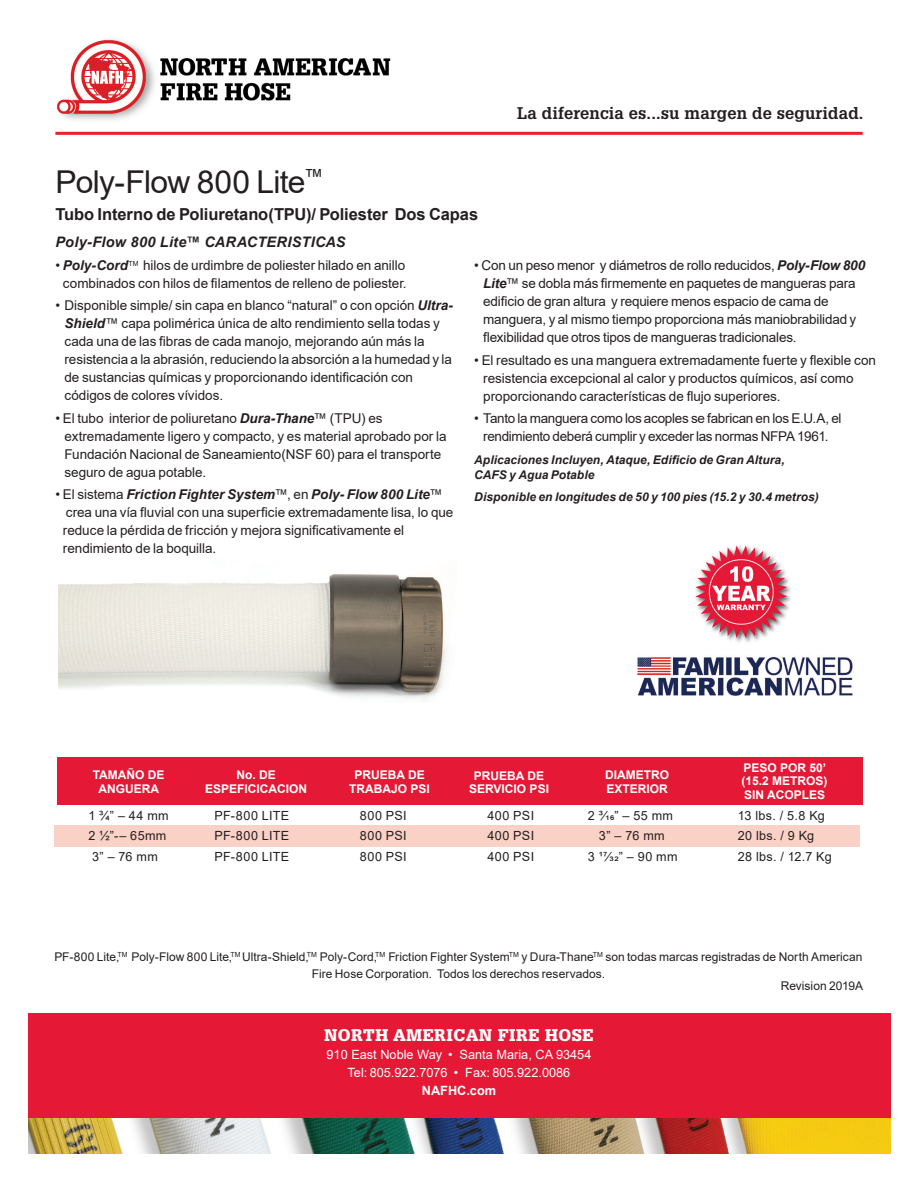
<style>
.page{position:relative;width:918px;height:1188px;background:#fff}
.page>*{position:absolute;margin:0;border:0;box-sizing:border-box;transform-origin:0 0}
.t1{font:31.5px "Arial";letter-spacing:-.02em;color:#231f20}
.t2{font:700 16.5px "Arial";letter-spacing:-.005em;color:#231f20}
.t3{font:700 16.5px "Glypha LT Std";letter-spacing:.01em;color:#231f20}
.t4{font:900 16.5px "Glypha LT Std";letter-spacing:.03em;color:#fff}
.t5{font:italic 700 14.4px "Arial";letter-spacing:.015em;color:#231f20}
.t6{font:13.5px/18px "Arial";letter-spacing:-.005em;color:#231f20}
.t7{font:13.5px/18px "Arial";letter-spacing:-.025em;color:#231f20;text-align:center}
.t8{font:12.75px/18px "Arial";color:#fff;text-align:center}
.t9{font:700 12.75px "Arial";color:#fff}
.t10{font:12.6px "Arial";letter-spacing:.025em;color:#231f20}
.t11{font:12px/16.5px "Arial";color:#231f20;text-align:center}
.t12{font:700 12px/13.5px "Arial";color:#fff;text-align:center}
.t13{font:italic 700 12px/15px "Arial";letter-spacing:.005em;color:#231f20}
.s1{font-weight:700;font-style:italic}
</style>
<div class="page">
<img style="left:59px;top:574px;width:389px;height:126px">
<img style="left:28px;top:1118px;width:863px;height:35px">
<div style="left:28px;top:1013px;width:863px;height:105px;background:#e51836"></div>
<img style="left:637px;top:657px;width:216px;height:39px">
<img style="left:695px;top:545px;width:96px;height:97px">
<hr style="left:55px;top:132px;width:808px;height:3px;background:#ed2026">
<img style="left:57px;top:39px;width:98px;height:81px">
<img style="left:160px;top:58px;width:231px;height:43px">
<div style="left:54px;top:826px;width:806px;height:21px;background:#fad1c6"></div>
<div style="left:57px;top:757px;width:805px;height:47px;background:#e51836"></div>
<p class="t3" style="left:517px;top:103px;width:348px">La diferencia es...su margen de seguridad.</p>
<h1 class="t1" style="left:56px;top:160px;width:270px">Poly-Flow 800 Lite<sup>™</sup></h1>
<p class="t5" style="left:56px;top:232px;width:292px">Poly-Flow 800 Lite™ CARACTERISTICAS</p>
<p class="t6" style="left:56px;top:256px;width:353px;text-align:center">• <span class="s1">Poly-Cord</span><sup>TM</sup> hilos de urdimbre de poliester hilado en anillo combinados con hilos de filamentos de relleno de poliester.</p>
<p class="t6" style="left:65px;top:296px;width:390px;text-indent:-9px">• Disponible simple/ sin capa en blanco “natural” o con opción <span class="s1">Ultra-Shield</span>™ capa polimérica única de alto rendimiento sella todas y cada una de las fibras de cada manojo, mejorando aún más la resistencia a la abrasión, reduciendo la absorción a la humedad y la de sustancias químicas y proporcionando identificación con códigos de colores vívidos.</p>
<p class="t6" style="left:65px;top:409px;width:384px;text-indent:-9px">• El tubo interior de poliuretano <span class="s1">Dura-Thane</span>™ (TPU) es extremadamente ligero y compacto, y es material aprobado por la Fundación Nacional de Saneamiento(NSF 60) para el transporte seguro de agua potable.</p>
<p class="t6" style="left:63px;top:485px;width:392px;text-indent:-7px">• El sistema <span class="s1">Friction Fighter System</span>™, en <span class="s1">Poly- Flow 800 Lite</span>™ crea una vía fluvial con una superficie extremadamente lisa, lo que reduce la pérdida de fricción y mejora significativamente el rendimiento de la boquilla.</p>
<p class="t2" style="left:56px;top:202px;width:424px">Tubo Interno de Poliuretano(TPU)/ Poliester Dos Capas</p>
<p class="t6" style="left:483px;top:257px;width:384px;text-indent:-9px">• Con un peso menor y diámetros de rollo reducidos, <span class="s1">Poly-Flow 800<br>Lite</span>™ se dobla más firmemente en paquetes de mangueras para edificio de gran altura y requiere menos espacio de cama de manguera, y al mismo tiempo proporciona más maniobrabilidad y flexibilidad que otros tipos de mangueras tradicionales.</p>
<p class="t6" style="left:483px;top:351px;width:394px;text-indent:-9px">• El resultado es una manguera extremadamente fuerte y flexible con resistencia excepcional al calor y productos químicos, así como proporcionando características de flujo superiores.</p>
<p class="t7" style="left:474px;top:410px;width:369px">• Tanto la manguera como los acoples se fabrican en los E.U.A, el rendimiento deberá cumplir y exceder las normas NFPA 1961.</p>
<p class="t13" style="left:474px;top:453px;width:312px">Aplicaciones Incluyen, Ataque, Edificio de Gran Altura,<br>CAFS y Agua Potable</p>
<p class="t13" style="left:474px;top:490px;width:346px">Disponible en longitudes de 50 y 100 pies (15.2 y 30.4 metros)</p>
<p class="t12" style="left:93px;top:768px;width:73px">TAMAÑO DE<br>ANGUERA</p>
<p class="t12" style="left:205px;top:768px;width:104px">No. DE<br>ESPEFICICACION</p>
<p class="t12" style="left:349px;top:768px;width:82px">PRUEBA DE<br>TRABAJO PSI</p>
<p class="t12" style="left:469px;top:769px;width:81px">PRUEBA DE<br>SERVICIO PSI</p>
<p class="t12" style="left:605px;top:769px;width:65px;text-align:left">DIAMETRO<br>EXTERIOR</p>
<p class="t12" style="left:742px;top:761px;width:88px;text-align:justify">PESO POR 50’ (15.2 METROS)<br>SIN ACOPLES</p>
<p class="t10" style="left:88px;top:807px;width:82px">1 ¾” – 44 mm</p>
<p class="t10" style="left:214px;top:807px;width:77px">PF-800 LITE</p>
<p class="t10" style="left:360px;top:807px;width:48px">800 PSI</p>
<p class="t10" style="left:487px;top:807px;width:48px">400 PSI</p>
<p class="t10" style="left:588px;top:807px;width:87px">2 3/16” – 55 mm</p>
<p class="t10" style="left:738px;top:807px;width:89px">13 lbs. / 5.8 Kg</p>
<p class="t10" style="left:88px;top:827px;width:80px">2 ½”-– 65mm</p>
<p class="t10" style="left:214px;top:827px;width:77px">PF-800 LITE</p>
<p class="t10" style="left:360px;top:827px;width:48px">800 PSI</p>
<p class="t10" style="left:487px;top:827px;width:48px">400 PSI</p>
<p class="t10" style="left:599px;top:827px;width:67px">3” – 76 mm</p>
<p class="t10" style="left:738px;top:827px;width:78px">20 lbs. / 9 Kg</p>
<p class="t10" style="left:92px;top:848px;width:67px">3” – 76 mm</p>
<p class="t10" style="left:214px;top:848px;width:77px">PF-800 LITE</p>
<p class="t10" style="left:360px;top:848px;width:48px">800 PSI</p>
<p class="t10" style="left:487px;top:848px;width:48px">400 PSI</p>
<p class="t10" style="left:588px;top:848px;width:91px">3 17/32” – 90 mm</p>
<p class="t10" style="left:738px;top:848px;width:95px">28 lbs. / 12.7 Kg</p>
<p class="t11" style="left:54px;top:949px;width:810px">PF-800 Lite,<sup>TM</sup> Poly-Flow 800 Lite,<sup>TM</sup> Ultra-Shield,<sup>TM</sup> Poly-Cord,<sup>TM</sup> Friction Fighter System<sup>TM</sup> y Dura-Thane<sup>TM</sup> son todas marcas registradas de North American<br>Fire Hose Corporation. Todos los derechos reservados.</p>
<p class="t11" style="left:781px;top:978px;width:84px">Revision 2019A</p>
<p class="t4" style="left:325px;top:1025px;width:270px">NORTH AMERICAN FIRE HOSE</p>
<p class="t8" style="left:327px;top:1045px;width:266px">910 East Noble Way • Santa Maria, CA 93454<br>Tel: 805.922.7076 • Fax: 805.922.0086</p>
<p class="t9" style="left:422px;top:1082px;width:76px">NAFHC.com</p>
</div>
